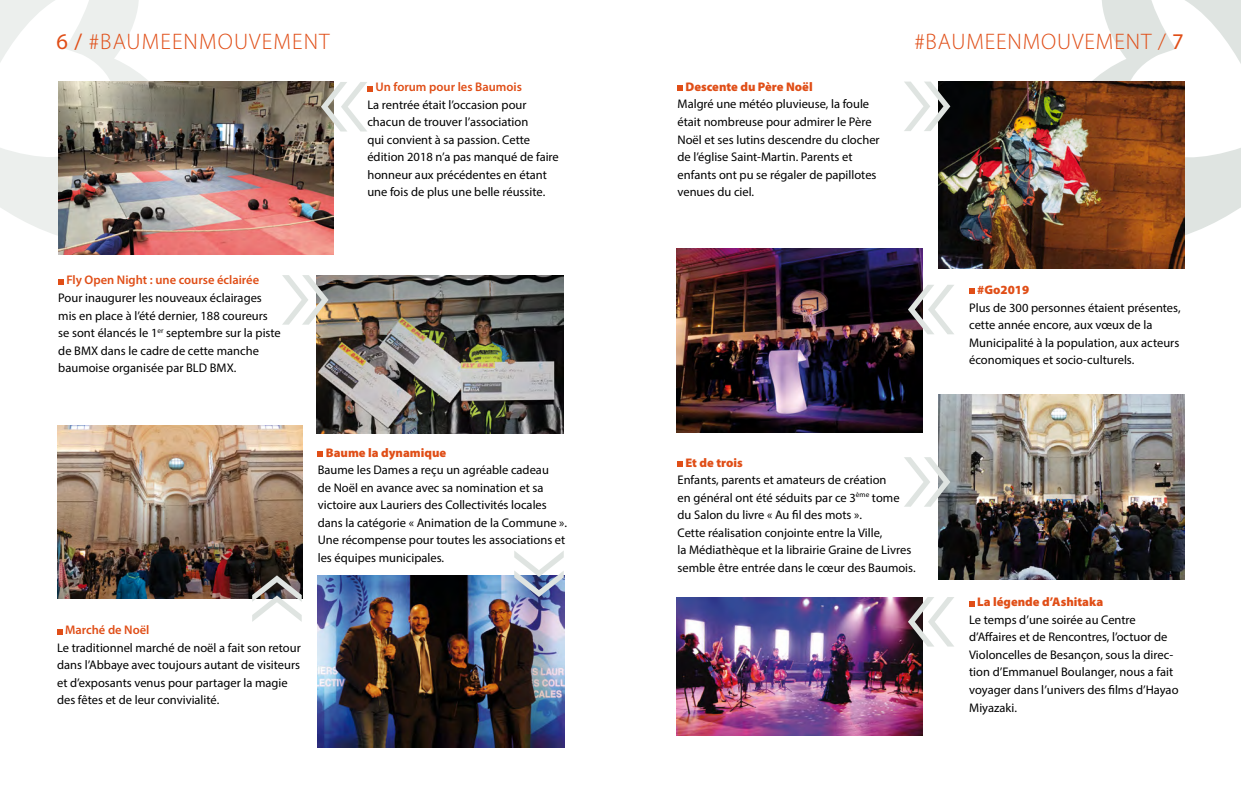
<style>
.page{position:relative;width:1241px;height:798px;background:#fff}
.page>*{position:absolute;margin:0;border:0;box-sizing:border-box;transform-origin:0 0}
.t1{font:300 22.5px "Myriad Pro";letter-spacing:.04em;color:#e04e17}
.t2{font:12.5px/17.5px "Myriad Pro";color:#000}
.t3{font:900 12.5px "Myriad Pro";color:#e04e17}
.t4{font:600 12.5px "Myriad Pro";color:#e04e17}
.s1{font-weight:400}
</style>
<div class="page">
<svg style="left:1050px;top:0;width:190px;height:269px"></svg>
<img style="left:676px;top:248px;width:246px;height:184px">
<img style="left:676px;top:597px;width:246px;height:138px">
<svg style="left:969px;top:288px;width:5px;height:6px"></svg>
<svg style="left:677px;top:461px;width:6px;height:5px"></svg>
<svg style="left:969px;top:601px;width:5px;height:5px"></svg>
<svg style="left:677px;top:85px;width:6px;height:6px"></svg>
<svg style="left:58px;top:279px;width:6px;height:5px"></svg>
<img style="left:938px;top:82px;width:245px;height:186px">
<img style="left:316px;top:275px;width:247px;height:158px">
<img style="left:57px;top:425px;width:245px;height:173px">
<svg style="left:0;top:0;width:190px;height:244px"></svg>
<img style="left:317px;top:575px;width:247px;height:172px">
<img style="left:59px;top:82px;width:275px;height:172px">
<img style="left:938px;top:394px;width:245px;height:185px">
<svg style="left:57px;top:629px;width:5px;height:5px"></svg>
<svg style="left:282px;top:275px;width:46px;height:49px"></svg>
<svg style="left:514px;top:551px;width:49px;height:45px"></svg>
<svg style="left:321px;top:82px;width:52px;height:49px"></svg>
<svg style="left:252px;top:575px;width:50px;height:46px"></svg>
<svg style="left:907px;top:597px;width:47px;height:49px"></svg>
<svg style="left:904px;top:81px;width:46px;height:50px"></svg>
<svg style="left:904px;top:457px;width:46px;height:49px"></svg>
<svg style="left:907px;top:285px;width:47px;height:49px"></svg>
<svg style="left:318px;top:451px;width:5px;height:5px"></svg>
<h1 class="t1" style="left:56px;top:28px;width:275px"><span class="s1">6 /</span> #BAUMEENMOUVEMENT</h1>
<p class="t4" style="left:66px;top:272px;width:194px">Fly Open Night : une course éclairée</p>
<p class="t2" style="left:58px;top:289px;width:224px">Pour inaugurer les nouveaux éclairages mis en place à l’été dernier, 188 coureurs se sont élancés le 1<sup>er</sup> septembre sur la piste de BMX dans le cadre de cette manche baumoise organisée par BLD BMX.</p>
<p class="t4" style="left:375px;top:79px;width:148px">Un forum pour les Baumois</p>
<p class="t2" style="left:367px;top:96px;width:193px">La rentrée était l’occasion pour chacun de trouver l’association<br>qui convient à sa passion. Cette édition 2018 n’a pas manqué de faire honneur aux précédentes en étant une fois de plus une belle réussite.</p>
<p class="t3" style="left:326px;top:444px;width:122px">Baume la dynamique</p>
<p class="t2" style="left:318px;top:460px;width:251px">Baume les Dames a reçu un agréable cadeau<br>de Noël en avance avec sa nomination et sa victoire aux Lauriers des Collectivités locales dans la catégorie « Animation de la Commune ».<br>Une récompense pour toutes les associations et les équipes municipales.</p>
<p class="t4" style="left:65px;top:622px;width:86px">Marché de Noël</p>
<p class="t2" style="left:57px;top:638px;width:245px">Le traditionnel marché de noël a fait son retour dans l’Abbaye avec toujours autant de visiteurs et d’exposants venus pour partager la magie des fêtes et de leur convivialité.</p>
<p class="t3" style="left:685px;top:78px;width:129px">Descente du Père Noël</p>
<p class="t2" style="left:677px;top:95px;width:204px">Malgré une météo pluvieuse, la foule était nombreuse pour admirer le Père Noël et ses lutins descendre du clocher de l’église Saint-Martin. Parents et enfants ont pu se régaler de papillotes venues du ciel.</p>
<h1 class="t1" style="left:914px;top:28px;width:271px">#BAUMEENMOUVEMENT / <span class="s1">7</span></h1>
<p class="t3" style="left:977px;top:281px;width:53px">#Go2019</p>
<p class="t2" style="left:969px;top:298px;width:213px">Plus de 300 personnes étaient présentes, cette année encore, aux vœux de la Municipalité à la population, aux acteurs économiques et socio-culturels.</p>
<p class="t3" style="left:685px;top:454px;width:59px">Et de trois</p>
<p class="t2" style="left:677px;top:470px;width:239px">Enfants, parents et amateurs de création<br>en général ont été séduits par ce 3<sup>ème</sup> tome du Salon du livre « Au fil des mots ».<br>Cette réalisation conjointe entre la Ville,<br>la Médiathèque et la librairie Graine de Livres semble être entrée dans le cœur des Baumois.</p>
<p class="t3" style="left:977px;top:593px;width:127px">La légende d’Ashitaka</p>
<p class="t2" style="left:969px;top:610px;width:211px">Le temps d’une soirée au Centre d’Affaires et de Rencontres, l’octuor de Violoncelles de Besançon, sous la direc&shy;tion d’Emmanuel Boulanger, nous a fait voyager dans l’univers des films d’Hayao Miyazaki.</p>
</div>
